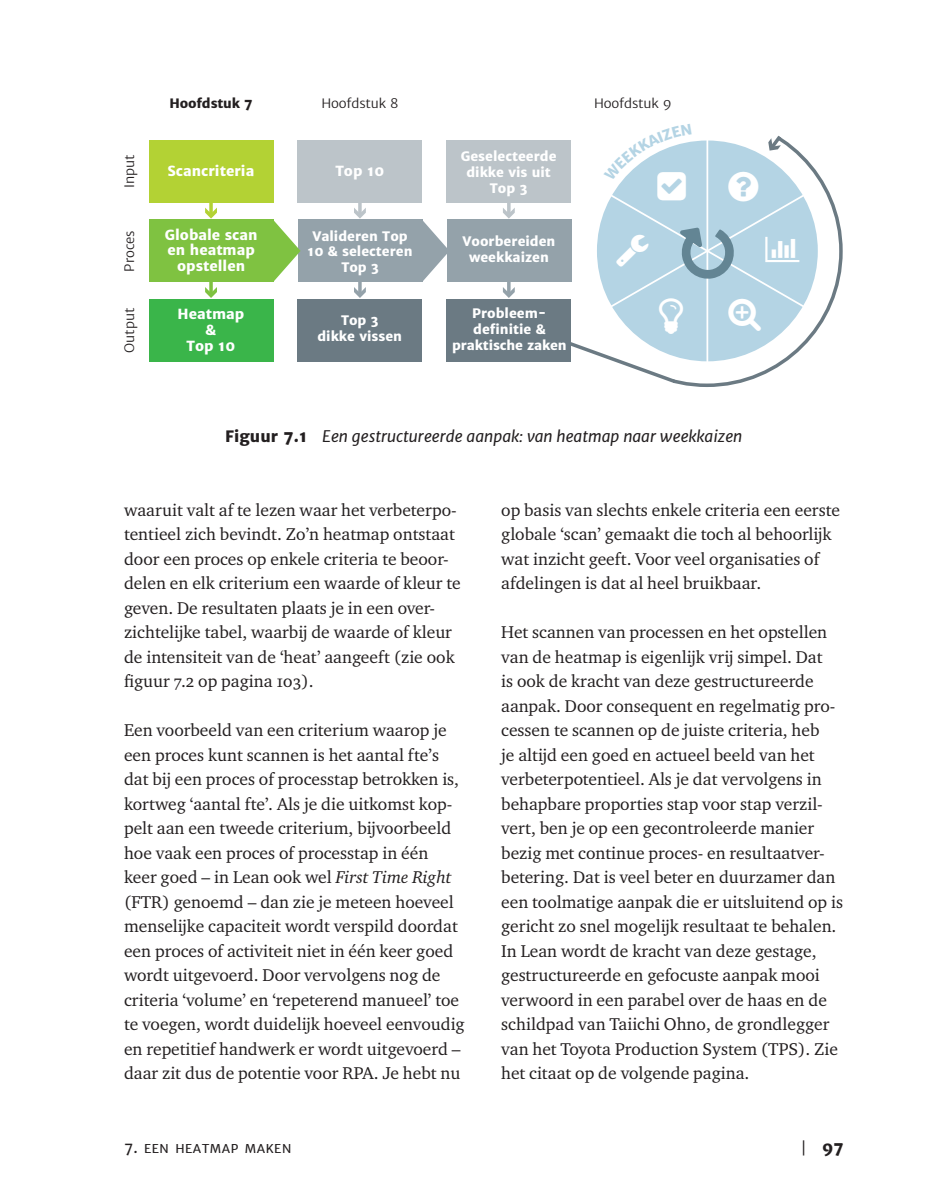
<style>
.page{position:relative;width:943px;height:1191px;background:#fff}
.page>*{position:absolute;margin:0;border:0;box-sizing:border-box;transform-origin:0 0}
.t1{font:17.5px/24.5px "Charter ITC Regu OS";color:#231f20}
.t2{font:italic 15.75px "Merriweather Sans";color:#231f20}
.t3{font:800 15.75px "Merriweather Sans";color:#231f20}
.t4{font:800 14px/15.8px "Merriweather Sans";color:#fff;text-align:center}
.t5{font:800 13.12px/15.8px "Merriweather Sans";color:#fff;text-align:center}
.t6{font:300 13.12px "Merriweather Sans";color:#231f20}
.t7{font:300 12.95px "Merriweather Sans";letter-spacing:-.01em;color:#231f20}
.t8{font:800 12.95px "Merriweather Sans";letter-spacing:-.01em;color:#fff}
.t9{font:800 12.95px "Merriweather Sans";letter-spacing:-.01em;color:#231f20}
.t10{font:12.25px "Merriweather Sans";letter-spacing:.035em;color:#231f20}
.s1{font-weight:800;font-style:normal}
.s2{font-family:"Charter ITC";font-style:italic}
.s3{font-size:14.88px}
.s4{font-weight:300}
</style>
<div class="page">
<div style="left:149px;top:140px;width:124px;height:62px;background:#b3d234"></div>
<div style="left:149px;top:220px;width:124px;height:62px;background:#7fc241"></div>
<div style="left:149px;top:299px;width:124px;height:62px;background:#3ab54a"></div>
<div style="left:298px;top:140px;width:124px;height:62px;background:#bcc4c9"></div>
<div style="left:298px;top:220px;width:124px;height:62px;background:#94a2aa"></div>
<div style="left:298px;top:299px;width:124px;height:62px;background:#6b7a83"></div>
<div style="left:447px;top:140px;width:124px;height:62px;background:#bcc4c9"></div>
<div style="left:447px;top:220px;width:124px;height:62px;background:#94a2aa"></div>
<div style="left:447px;top:299px;width:124px;height:62px;background:#6b7a83"></div>
<svg style="left:209px;top:202px;width:4px;height:6px"></svg>
<svg style="left:205px;top:208px;width:12px;height:11px"></svg>
<svg style="left:209px;top:282px;width:4px;height:5px"></svg>
<svg style="left:205px;top:287px;width:12px;height:11px"></svg>
<hr style="left:358px;top:201px;width:3px;height:14px;background:#bcc4c9">
<svg style="left:354px;top:208px;width:12px;height:11px"></svg>
<svg style="left:354px;top:282px;width:12px;height:16px"></svg>
<hr style="left:507px;top:201px;width:3px;height:14px;background:#bcc4c9">
<svg style="left:503px;top:208px;width:12px;height:11px"></svg>
<svg style="left:503px;top:282px;width:12px;height:16px"></svg>
<svg style="left:273px;top:220px;width:27px;height:62px"></svg>
<svg style="left:422px;top:220px;width:25px;height:62px"></svg>
<svg style="left:564px;top:135px;width:245px;height:251px"></svg>
<p class="t9" style="left:169px;top:95px;width:85px">Hoofdstuk 7</p>
<p class="t7" style="left:321px;top:95px;width:79px">Hoofdstuk 8</p>
<p class="t7" style="left:594px;top:95px;width:79px">Hoofdstuk 9</p>
<p class="t6" style="left:121px;top:188px;width:35px;rotate:-90deg">Input</p>
<p class="t6" style="left:121px;top:271px;width:43px;rotate:-90deg">Proces</p>
<p class="t6" style="left:121px;top:353px;width:46px;rotate:-90deg">Output</p>
<p class="t4" style="left:167px;top:163px;width:88px">Scancriteria</p>
<p class="t4" style="left:165px;top:226px;width:94px">Globale scan en heatmap opstellen</p>
<p class="t4" style="left:177px;top:306px;width:68px">Heatmap &amp;<br>Top 10</p>
<p class="t4" style="left:335px;top:163px;width:50px">Top 10</p>
<p class="t5" style="left:307px;top:228px;width:106px">Valideren Top<br>10 &amp; selecteren<br>Top 3</p>
<p class="t5" style="left:317px;top:312px;width:86px">Top 3<br>dikke vissen</p>
<p class="t5" style="left:461px;top:148px;width:97px">Geselecteerde dikke vis uit<br>Top 3</p>
<p class="t5" style="left:462px;top:233px;width:94px">Voorbereiden weekkaizen</p>
<p class="t5" style="left:472px;top:305px;width:76px;text-align:left">Probleem&shy;definitie &amp;</p>
<p class="t8" style="left:452px;top:337px;width:116px">praktische zaken</p>
<p class="t2" style="left:225px;top:426px;width:518px"><span class="s1">Figuur 7.1</span> Een gestructureerde aanpak: van heatmap naar weekkaizen</p>
<p class="t1" style="left:124px;top:497px;width:338px">waaruit valt af te lezen waar het verbeterpo&shy;tentieel zich bevindt. Zo’n heatmap ontstaat door een proces op enkele criteria te beoor&shy;delen en elk criterium een waarde of kleur te geven. De resultaten plaats je in een over&shy;zichtelijke tabel, waarbij de waarde of kleur de intensiteit van de ‘heat’ aangeeft (zie ook figuur 7.2 op pagina 103).</p>
<p class="t1" style="left:124px;top:717px;width:342px">Een voorbeeld van een criterium waarop je een proces kunt scannen is het aantal fte’s dat bij een proces of processtap betrokken is, kortweg ‘aantal fte’. Als je die uitkomst kop&shy;pelt aan een tweede criterium, bijvoorbeeld hoe vaak een proces of processtap in één keer goed – in Lean ook wel <span class="s2">First Time Right </span>(FTR) genoemd – dan zie je meteen hoeveel menselijke capaciteit wordt verspild doordat een proces of activiteit niet in één keer goed wordt uitgevoerd. Door vervolgens nog de criteria ‘volume’ en ‘repeterend manueel’ toe te voegen, wordt duidelijk hoeveel eenvoudig en repetitief handwerk er wordt uitgevoerd – daar zit dus de potentie voor RPA. Je hebt nu</p>
<p class="t1" style="left:501px;top:497px;width:340px">op basis van slechts enkele criteria een eerste globale ‘scan’ gemaakt die toch al behoorlijk wat inzicht geeft. Voor veel organisaties of afdelingen is dat al heel bruikbaar.</p>
<p class="t1" style="left:501px;top:619px;width:343px">Het scannen van processen en het opstellen van de heatmap is eigenlijk vrij simpel. Dat<br>is ook de kracht van deze gestructureerde aanpak. Door consequent en regelmatig pro&shy;cessen te scannen op de juiste criteria, heb<br>je altijd een goed en actueel beeld van het verbeterpotentieel. Als je dat vervolgens in behapbare proporties stap voor stap verzil&shy;vert, ben je op een gecontroleerde manier bezig met continue proces- en resultaatver&shy;betering. Dat is veel beter en duurzamer dan een toolmatige aanpak die er uitsluitend op is gericht zo snel mogelijk resultaat te behalen.<br>In Lean wordt de kracht van deze gestage, gestructureerde en gefocuste aanpak mooi verwoord in een parabel over de haas en de schildpad van Taiichi Ohno, de grondlegger van het Toyota Production System (TPS). Zie het citaat op de volgende pagina.</p>
<p class="t10" style="left:124px;top:1140px;width:169px"><span class="s3">7.</span> EEN HEATMAP MAKEN</p>
<p class="t3" style="left:800px;top:1136px;width:45px"><span class="s4">|</span> 97</p>
</div>
